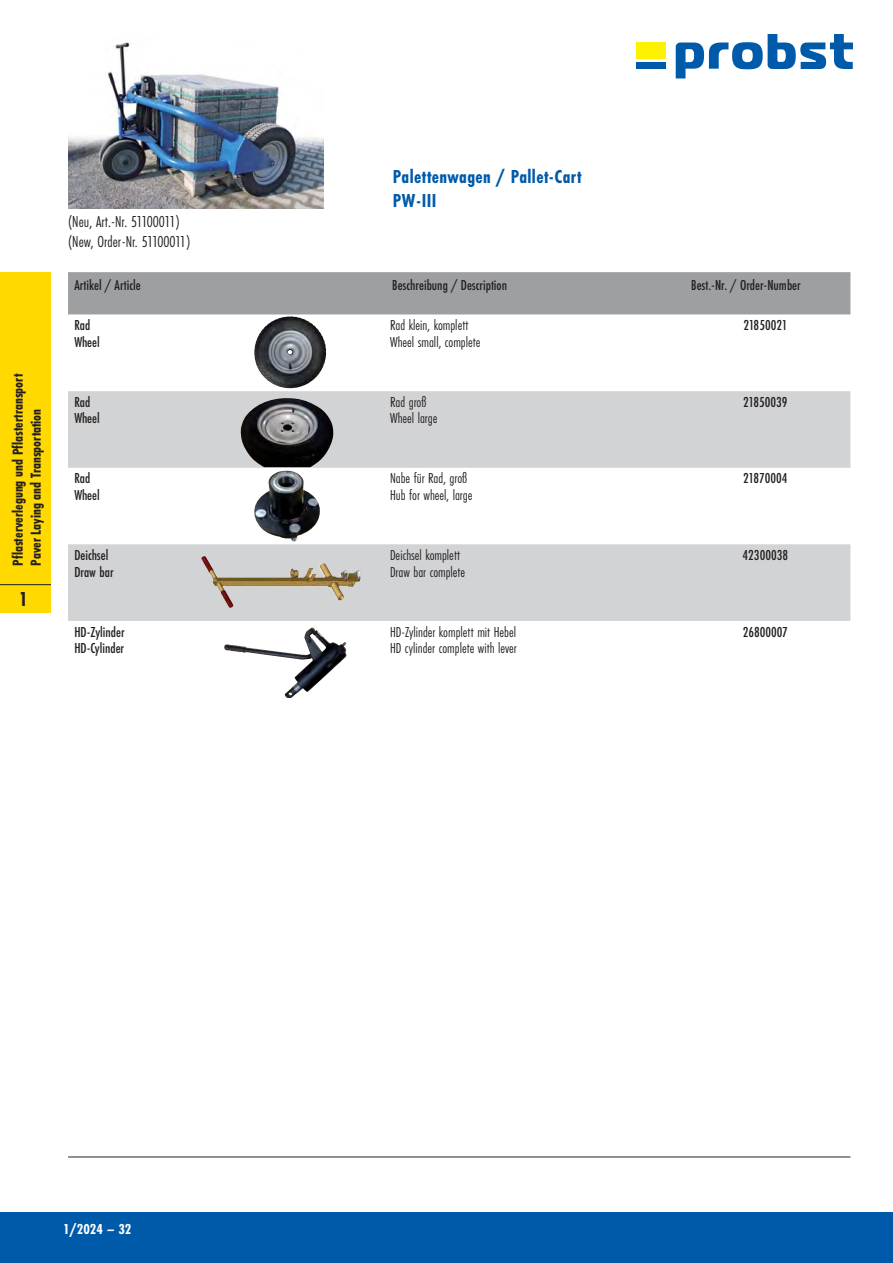
<style>
.page{position:relative;width:893px;height:1263px;background:#fff}
.page>*{position:absolute;margin:0;border:0;box-sizing:border-box;transform-origin:0 0}
.t1{font:700 21px "Futura PT Cond";color:#231f20}
.t2{font:700 19.5px/24px "Futura PT Cond";letter-spacing:.02em;color:#005aaa}
.t3{font:16.5px/19.8px "Futura PT Cond";color:#231f20}
.t4{font:15px/16.5px "Futura PT Cond";color:#231f20}
.t5{font:500 15px/16.5px "Futura PT Cond";color:#231f20}
.t6{font:700 15px/18px "Futura PT Cond";color:#231f20}
.t7{font:700 15px "Futura PT Cond";color:#fff}
</style>
<div class="page">
<div style="left:0;top:272px;width:51px;height:340px;background:#ffd900"></div>
<hr style="left:0;top:584px;width:51px;height:1px;background:#231f20">
<div style="left:0;top:1212px;width:893px;height:51px;background:#005aaa"></div>
<div style="left:636px;top:42px;width:30px;height:17px;background:#fff200"></div>
<svg style="left:676px;top:34px;width:177px;height:44px"></svg>
<div style="left:636px;top:62px;width:30px;height:7px;background:#005aaa"></div>
<img style="left:68px;top:42px;width:255px;height:166px">
<div style="left:68px;top:272px;width:782px;height:43px;background:#9d9fa1"></div>
<svg style="left:254px;top:316px;width:73px;height:73px"></svg>
<svg style="left:68px;top:391px;width:782px;height:230px;fill:#d1d3d4"></svg>
<img style="left:206px;top:557px;width:99px;height:21px">
<img style="left:224px;top:627px;width:123px;height:70px">
<img style="left:253px;top:470px;width:68px;height:71px">
<img style="left:241px;top:397px;width:93px;height:70px">
<img style="left:281px;top:317px;width:45px;height:71px">
<hr style="left:68px;top:1157px;width:782px;height:1px;background:#231f20">
<p class="t6" style="left:9px;top:566px;width:193px;rotate:-90deg">Pflasterverlegung und Pflastertransport<br>Paver Laying and Transportation</p>
<h1 class="t1" style="left:19px;top:589px;width:11px">1</h1>
<p class="t3" style="left:68px;top:213px;width:124px">(Neu, Art.-Nr. 51100011) (New, Order-Nr. 51100011)</p>
<h2 class="t2" style="left:393px;top:165px;width:190px">Palettenwagen / Pallet-Cart<br>PW-III</h2>
<p class="t5" style="left:74px;top:277px;width:68px">Artikel / Article</p>
<p class="t5" style="left:392px;top:277px;width:116px">Beschreibung / Description</p>
<p class="t5" style="left:74px;top:318px;width:27px">Rad<br>Wheel</p>
<p class="t4" style="left:390px;top:318px;width:92px">Rad klein, komplett<br>Wheel small, complete</p>
<p class="t5" style="left:743px;top:318px;width:46px">21850021</p>
<p class="t5" style="left:691px;top:277px;width:111px">Best.-Nr. / Order-Number</p>
<p class="t5" style="left:74px;top:394px;width:27px">Rad<br>Wheel</p>
<p class="t4" style="left:390px;top:394px;width:49px">Rad groß<br>Wheel large</p>
<p class="t5" style="left:743px;top:394px;width:46px">21850039</p>
<p class="t5" style="left:74px;top:471px;width:27px">Rad<br>Wheel</p>
<p class="t4" style="left:390px;top:471px;width:84px">Nabe für Rad, groß<br>Hub for wheel, large</p>
<p class="t5" style="left:743px;top:471px;width:46px">21870004</p>
<p class="t5" style="left:74px;top:547px;width:41px">Deichsel<br>Draw bar</p>
<p class="t4" style="left:390px;top:547px;width:77px">Deichsel komplett<br>Draw bar complete</p>
<p class="t5" style="left:743px;top:547px;width:47px">42300038</p>
<p class="t5" style="left:74px;top:624px;width:52px">HD-Zylinder<br>HD-Cylinder</p>
<p class="t4" style="left:390px;top:624px;width:128px">HD-Zylinder komplett mit Hebel<br>HD cylinder complete with lever</p>
<p class="t5" style="left:743px;top:624px;width:47px">26800007</p>
<p class="t7" style="left:63px;top:1221px;width:70px">1/2024 – 32</p>
</div>
